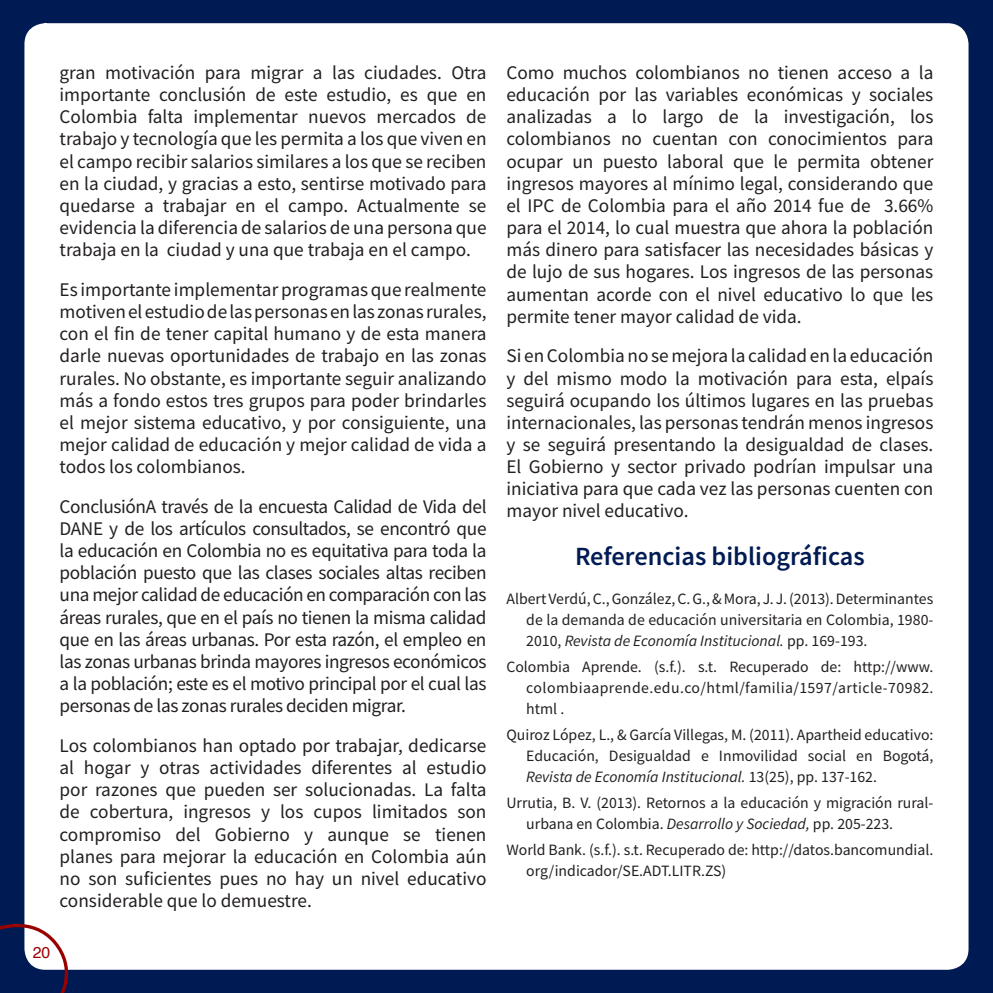
<style>
.page{position:relative;width:993px;height:993px;background:#fff}
.page>*{position:absolute;margin:0;border:0;box-sizing:border-box;transform-origin:0 0}
.t1{font:600 26.25px "Source Sans Pro";color:#001b53}
.t2{font:19.25px/22.1px "Source Sans Pro";color:#231f20;text-align:justify}
.t3{font:15.75px/21px "Source Sans Pro";color:#231f20;text-align:justify}
.t4{font:15.75px "Helvetica";color:#990100}
.s1{font-style:italic}
</style>
<div class="page">
<div style="left:0;top:0;width:992px;height:991px;background:#001b53"></div>
<div style="left:26px;top:25px;width:940px;height:942px;background:#fff;border-radius:19px"></div>
<div style="left:24px;top:23px;width:944px;height:946px;border:4px solid #fff;border-radius:19px"></div>
<svg style="left:0;top:914px;width:80px;height:78px"></svg>
<p class="t2" style="left:60px;top:61px;width:428px">gran motivación para migrar a las ciudades. Otra importante conclusión de este estudio, es que en Colombia falta implementar nuevos mercados de trabajo y tecnología que les permita a los que viven en el campo recibir salarios similares a los que se reciben en la ciudad, y gracias a esto, sentirse motivado para quedarse a trabajar en el campo. Actualmente se evidencia la diferencia de salarios de una persona que trabaja en la ciudad y una que trabaja en el campo.</p>
<p class="t2" style="left:60px;top:278px;width:428px">Es importante implementar programas que realmente motiven el estudio de las personas en las zonas rurales, con el fin de tener capital humano y de esta manera darle nuevas oportunidades de trabajo en las zonas rurales. No obstante, es importante seguir analizando más a fondo estos tres grupos para poder brindarles el mejor sistema educativo, y por consiguiente, una mejor calidad de educación y mejor calidad de vida a todos los colombianos.</p>
<p class="t2" style="left:60px;top:495px;width:428px">ConclusiónA través de la encuesta Calidad de Vida del DANE y de los artículos consultados, se encontró que la educación en Colombia no es equitativa para toda la población puesto que las clases sociales altas reciben una mejor calidad de educación en comparación con las áreas rurales, que en el país no tienen la misma calidad que en las áreas urbanas. Por esta razón, el empleo en las zonas urbanas brinda mayores ingresos económicos a la población; este es el motivo principal por el cual las personas de las zonas rurales deciden migrar.</p>
<p class="t2" style="left:60px;top:734px;width:428px">Los colombianos han optado por trabajar, dedicarse al hogar y otras actividades diferentes al estudio por razones que pueden ser solucionadas. La falta de cobertura, ingresos y los cupos limitados son compromiso del Gobierno y aunque se tienen planes para mejorar la educación en Colombia aún no son suficientes pues no hay un nivel educativo considerable que lo demuestre.</p>
<p class="t4" style="left:33px;top:939px;width:19px">20</p>
<p class="t2" style="left:506px;top:61px;width:428px">Como muchos colombianos no tienen acceso a la educación por las variables económicas y sociales analizadas a lo largo de la investigación, los colombianos no cuentan con conocimientos para ocupar un puesto laboral que le permita obtener ingresos mayores al mínimo legal, considerando que el IPC de Colombia para el año 2014 fue de 3.66% para el 2014, lo cual muestra que ahora la población más dinero para satisfacer las necesidades básicas y de lujo de sus hogares. Los ingresos de las personas aumentan acorde con el nivel educativo lo que les permite tener mayor calidad de vida.</p>
<p class="t2" style="left:506px;top:345px;width:428px">Si en Colombia no se mejora la calidad en la educación y del mismo modo la motivación para esta, elpaís seguirá ocupando los últimos lugares en las pruebas internacionales, las personas tendrán menos ingresos y se seguirá presentando la desigualdad de clases.<br>El Gobierno y sector privado podrían impulsar una iniciativa para que cada vez las personas cuenten con mayor nivel educativo.</p>
<p class="t1" style="left:575px;top:539px;width:291px">Referencias bibliográficas</p>
<p class="t3" style="left:526px;top:587px;width:408px;text-indent:-20px">Albert Verdú, C., González, C. G., &amp; Mora, J. J. (2013). Determinantes de la demanda de educación universitaria en Colombia, 1980- 2010, <span class="s1">Revista de Economía Institucional.</span> pp. 169-193.</p>
<p class="t3" style="left:526px;top:655px;width:408px;text-indent:-20px">Colombia Aprende. (s.f.). s.t. Recuperado de: http://www. colombiaaprende.edu.co/html/familia/1597/article-70982. html .</p>
<p class="t3" style="left:526px;top:723px;width:408px;text-indent:-20px">Quiroz López, L., &amp; García Villegas, M. (2011). Apartheid educativo:<br>Educación, Desigualdad e Inmovilidad social en Bogotá, <span class="s1">Revista de Economía Institucional.</span> 13(25), pp. 137-162.</p>
<p class="t3" style="left:526px;top:791px;width:408px;text-indent:-20px">Urrutia, B. V. (2013). Retornos a la educación y migración rural&shy;urbana en Colombia. <span class="s1">Desarrollo y Sociedad,</span> pp. 205-223.</p>
<p class="t3" style="left:526px;top:838px;width:408px;text-indent:-20px">World Bank. (s.f.). s.t. Recuperado de: http://datos.bancomundial. org/indicador/SE.ADT.LITR.ZS)</p>
</div>
